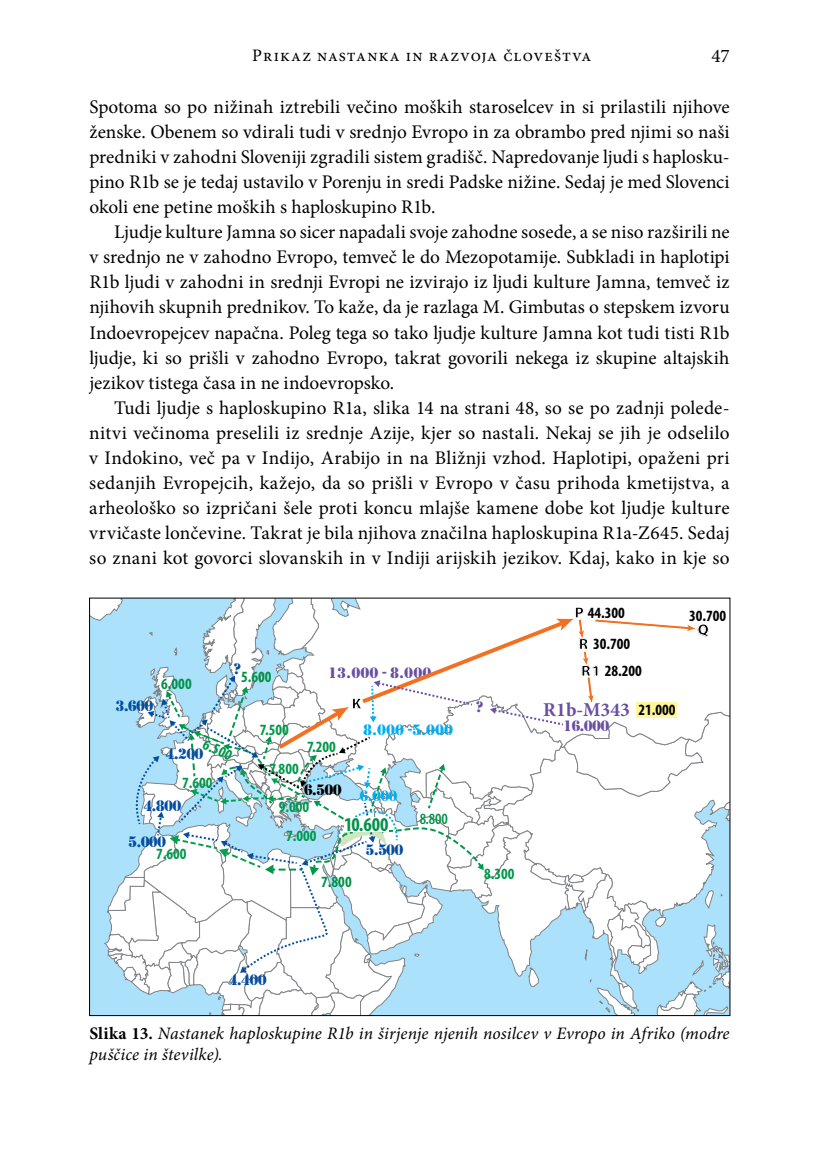
<style>
.page{position:relative;width:819px;height:1166px;background:#fff}
.page>*{position:absolute;margin:0;border:0;box-sizing:border-box;transform-origin:0 0}
.t1{font:700 19.6px "Minion Pro";color:#6950a1}
.t2{font:700 condensed 19.6px "Myriad Pro";color:#009249}
.t3{font:19.25px/25px "Minion Pro";color:#000;text-align:justify}
.t4{font:italic 17.5px/21px "Minion Pro";letter-spacing:.005em;color:#000}
.t5{font:17.5px "Minion Pro";letter-spacing:.065em;color:#000}
.t6{font:700 condensed 15.75px/28.9px "Myriad Pro";color:#00984c;text-align:center}
.t7{font:700 condensed 15.75px/26.8px "Myriad Pro";color:#000}
.t8{font:15.75px "Stencil";letter-spacing:-.05em;color:#034ea2}
.t9{font:15.75px "Stencil";color:#6950a1}
.t10{font:700 condensed 15.75px "Myriad Pro";color:#009249}
.t11{font:15.75px "Stencil";color:#00aeef}
.t12{font:15.75px "Stencil";letter-spacing:-.05em;color:#000}
.t13{font:600 condensed 15.75px "Myriad Pro";color:#009249}
.t14{font:900 15.75px "Myriad Pro";color:#000}
.s1{color:#00aeef}
.s2{font-weight:900;font-stretch:normal}
.s3{font-weight:700;font-style:normal}
</style>
<div class="page">
<svg style="left:91px;top:600px;width:637px;height:414px"></svg>
<p class="t5" style="left:252px;top:44px;width:341px">Prikaz nastanka in razvoja človeštva</p>
<p class="t3" style="left:711px;top:44px;width:20px">47</p>
<p class="t3" style="left:89px;top:95px;width:641px">Spotoma so po nižinah iztrebili večino moških staroselcev in si prilastili njihove ženske. Obenem so vdirali tudi v srednjo Evropo in za obrambo pred njimi so naši predniki v zahodni Sloveniji zgradili sistem gradišč. Napredovanje ljudi s haplosku&shy;pino R1b se je tedaj ustavilo v Porenju in sredi Padske nižine. Sedaj je med Slovenci okoli ene petine moških s haploskupino R1b.</p>
<p class="t3" style="left:89px;top:220px;width:642px;text-indent:25px">Ljudje kulture Jamna so sicer napadali svoje zahodne sosede, a se niso razširili ne v srednjo ne v zahodno Evropo, temveč le do Mezopotamije. Subkladi in haplotipi R1b ljudi v zahodni in srednji Evropi ne izvirajo iz ljudi kulture Jamna, temveč iz njihovih skupnih prednikov. To kaže, da je razlaga M. Gimbutas o stepskem izvoru Indoevropejcev napačna. Poleg tega so tako ljudje kulture Jamna kot tudi tisti R1b ljudje, ki so prišli v zahodno Evropo, takrat govorili nekega iz skupine altajskih jezikov tistega časa in ne indoevropsko.</p>
<p class="t3" style="left:89px;top:395px;width:642px;text-indent:25px">Tudi ljudje s haploskupino R1a, slika 14 na strani 48, so se po zadnji polede&shy;nitvi večinoma preselili iz srednje Azije, kjer so nastali. Nekaj se jih je odselilo v Indokino, več pa v Indijo, Arabijo in na Bližnji vzhod. Haplotipi, opaženi pri sedanjih Evropejcih, kažejo, da so prišli v Evropo v času prihoda kmetijstva, a arheološko so izpričani šele proti koncu mlajše kamene dobe kot ljudje kulture vrvičaste lončevine. Takrat je bila njihova značilna haploskupina R1a-Z645. Sedaj so znani kot govorci slovanskih in v Indiji arijskih jezikov. Kdaj, kako in kje so</p>
<p class="t8" style="left:115px;top:697px;width:40px">3.600</p>
<p class="t10" style="left:161px;top:674px;width:32px">6.000</p>
<p class="t8" style="left:233px;top:660px;width:10px">?</p>
<p class="t10" style="left:241px;top:667px;width:32px">5.600</p>
<p class="t9" style="left:328px;top:663px;width:105px">13.000 - 8.000</p>
<p class="t14" style="left:351px;top:693px;width:12px">K</p>
<p class="t6" style="left:260px;top:715px;width:30px">7.500</p>
<p class="t11" style="left:363px;top:721px;width:92px">8.000 -5.000</p>
<p class="t6" style="left:210px;top:730px;width:32px;rotate:26deg">6.500</p>
<p class="t6" style="left:182px;top:768px;width:32px">7.600</p>
<p class="t8" style="left:166px;top:745px;width:39px">4.200</p>
<p class="t8" style="left:143px;top:796px;width:39px">4.800</p>
<p class="t8" style="left:128px;top:833px;width:40px">5.000</p>
<p class="t6" style="left:156px;top:838px;width:32px">7.600</p>
<p class="t6" style="left:269px;top:754px;width:31px">7.800</p>
<p class="t6" style="left:307px;top:731px;width:30px">7.200</p>
<p class="t12" style="left:304px;top:781px;width:95px">6.500 <span class="s1">6.000</span></p>
<p class="t6" style="left:279px;top:792px;width:39px">9.000<br>7.000</p>
<p class="t2" style="left:344px;top:812px;width:46px">10.600</p>
<p class="t10" style="left:321px;top:872px;width:32px">7.800</p>
<p class="t8" style="left:365px;top:840px;width:40px">5.500</p>
<p class="t13" style="left:420px;top:809px;width:30px">8.800</p>
<p class="t9" style="left:475px;top:698px;width:10px">?</p>
<p class="t6" style="left:484px;top:859px;width:32px">8.300</p>
<p class="t7" style="left:574px;top:599px;width:52px"><span class="s2">P</span> 44.300</p>
<p class="t7" style="left:578px;top:630px;width:65px"><span class="s2">R</span> 30.700<br><span class="s2">R1</span> 28.200</p>
<p class="t1" style="left:543px;top:696px;width:88px">R1b-M343</p>
<p class="t9" style="left:563px;top:716px;width:48px">16.000</p>
<p class="t7" style="left:638px;top:696px;width:39px">21.000</p>
<p class="t7" style="left:689px;top:601px;width:39px">30.700</p>
<p class="t14" style="left:697px;top:619px;width:13px">Q</p>
<p class="t8" style="left:229px;top:970px;width:39px">4.400</p>
<p class="t4" style="left:89px;top:1023px;width:641px"><span class="s3">Slika 13.</span> Nastanek haploskupine R1b in širjenje njenih nosilcev v Evropo in Afriko (modre puščice in številke).</p>
</div>
